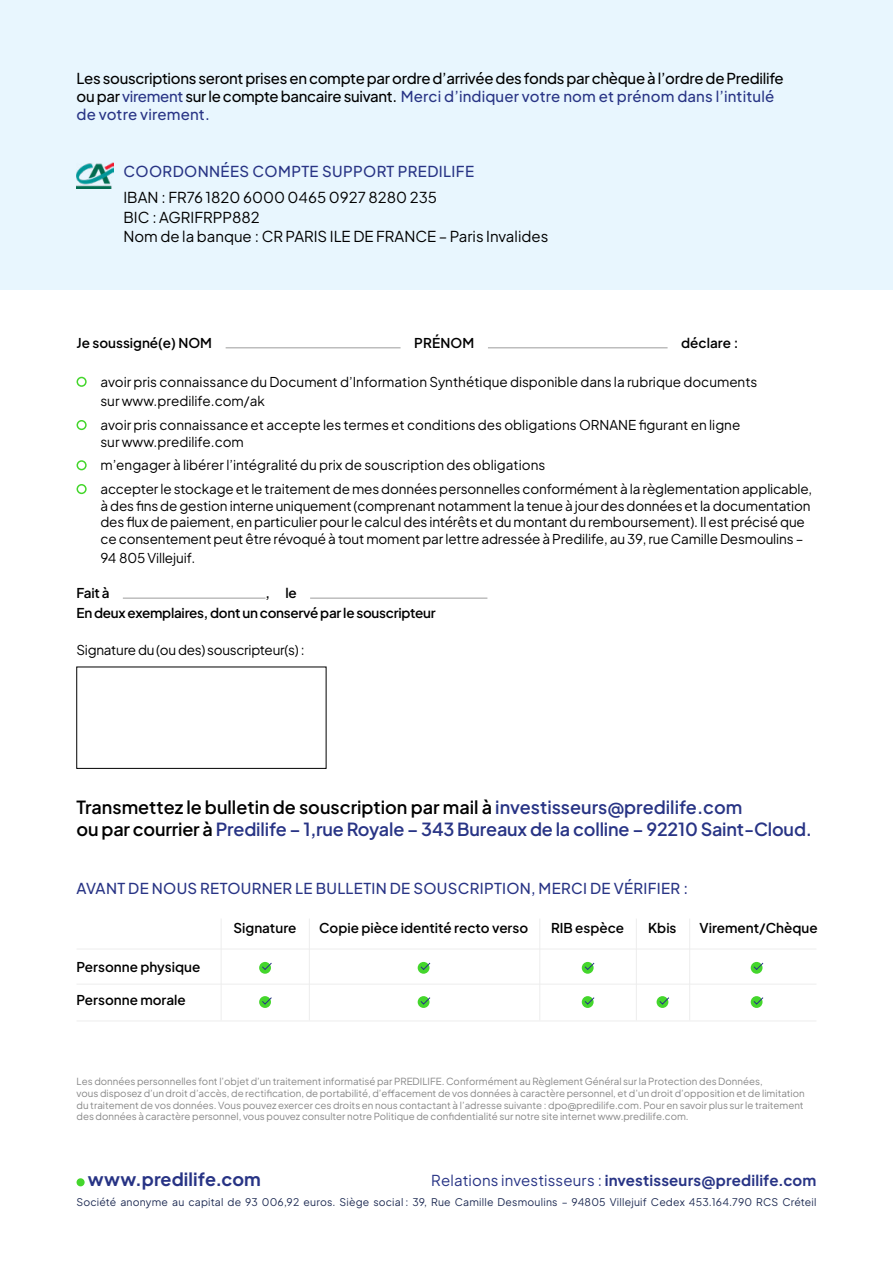
<style>
.page{position:relative;width:893px;height:1263px;background:#fff}
.page>*{position:absolute;margin:0;border:0;box-sizing:border-box;transform-origin:0 0}
.t1{font:600 18px/22.5px "Plus Jakarta Sans";letter-spacing:-.01em;color:#283485}
.t2{font:700 18px "Plus Jakarta Sans";letter-spacing:.005em;color:#283485}
.t3{font:500 15px/18px "Plus Jakarta Sans";letter-spacing:-.02em;color:#000}
.t4{font:500 15px "Plus Jakarta Sans";letter-spacing:.02em;color:#283485}
.t5{font:15px/19.5px "Plus Jakarta Sans";color:#000}
.t6{font:700 15px "Plus Jakarta Sans";letter-spacing:.015em;color:#283485}
.t7{font:13.5px/16.5px "Plus Jakarta Sans";letter-spacing:-.01em;color:#000}
.t8{font:600 13.5px "Plus Jakarta Sans";color:#000}
.t9{font:600 13.5px/19.5px "Plus Jakarta Sans";letter-spacing:-.02em;color:#000}
.t10{font:10.5px "Plus Jakarta Sans";letter-spacing:.02em;color:#1f2c54}
.t11{font:9.75px/11.7px "Plus Jakarta Sans";color:#878787}
.s1{color:#283485}
.s2{color:#000}
.s3{font-weight:400}
</style>
<div class="page">
<div style="left:0;top:0;width:893px;height:289px;background:#e8f6fe"></div>
<hr style="left:226px;top:348px;width:175px;height:1px;background:#9d9d9c">
<hr style="left:488px;top:348px;width:180px;height:1px;background:#9d9d9c">
<hr style="left:123px;top:598px;width:143px;height:1px;background:#9d9d9c">
<hr style="left:310px;top:598px;width:177px;height:1px;background:#9d9d9c">
<div style="left:77px;top:377px;width:10px;height:10px;border:2px solid #44d62c;border-radius:50%"></div>
<div style="left:77px;top:420px;width:10px;height:10px;border:2px solid #44d62c;border-radius:50%"></div>
<div style="left:77px;top:460px;width:10px;height:10px;border:2px solid #44d62c;border-radius:50%"></div>
<div style="left:77px;top:484px;width:10px;height:10px;border:2px solid #44d62c;border-radius:50%"></div>
<img style="left:77px;top:163px;width:36px;height:25px">
<hr style="left:221px;top:918px;width:1px;height:102px;background:#ededed">
<hr style="left:309px;top:918px;width:1px;height:102px;background:#ededed">
<hr style="left:539px;top:918px;width:1px;height:102px;background:#ededed">
<hr style="left:636px;top:918px;width:1px;height:102px;background:#ededed">
<hr style="left:689px;top:918px;width:1px;height:102px;background:#ededed">
<hr style="left:77px;top:984px;width:739px;height:1px;background:#ededed">
<hr style="left:77px;top:949px;width:739px;height:1px;background:#ededed">
<hr style="left:77px;top:1020px;width:739px;height:1px;background:#ededed">
<div style="left:259px;top:962px;width:12px;height:12px;background:#44d62c;border-radius:50%"></div>
<svg style="left:259px;top:996px;width:12px;height:12px"></svg>
<svg style="left:261px;top:962px;width:11px;height:8px"></svg>
<svg style="left:261px;top:996px;width:11px;height:9px"></svg>
<div style="left:418px;top:962px;width:11px;height:12px;background:#44d62c;border-radius:50%"></div>
<div style="left:418px;top:996px;width:11px;height:12px;background:#44d62c;border-radius:50%"></div>
<svg style="left:420px;top:962px;width:11px;height:8px"></svg>
<svg style="left:420px;top:996px;width:11px;height:9px"></svg>
<svg style="left:582px;top:962px;width:12px;height:12px"></svg>
<svg style="left:582px;top:996px;width:12px;height:12px"></svg>
<svg style="left:584px;top:962px;width:11px;height:8px"></svg>
<svg style="left:584px;top:996px;width:11px;height:9px"></svg>
<div style="left:657px;top:996px;width:11px;height:12px;background:#44d62c;border-radius:50%"></div>
<svg style="left:659px;top:996px;width:10px;height:9px"></svg>
<div style="left:751px;top:962px;width:11px;height:12px;background:#44d62c;border-radius:50%"></div>
<div style="left:751px;top:996px;width:11px;height:12px;background:#44d62c;border-radius:50%"></div>
<svg style="left:753px;top:962px;width:11px;height:8px"></svg>
<svg style="left:753px;top:996px;width:11px;height:9px"></svg>
<div style="left:77px;top:1178px;width:8px;height:8px;background:#44d62c;border-radius:50%"></div>
<p class="t3" style="left:77px;top:67px;width:709px">Les souscriptions seront prises en compte par ordre d’arrivée des fonds par chèque à l’ordre de Predilife ou par <span class="s1">virement</span> sur le compte bancaire suivant. <span class="s1">Merci d’indiquer votre nom et prénom dans l’intitulé de votre virement.</span></p>
<p class="t4" style="left:123px;top:158px;width:352px">COORDONNÉES COMPTE SUPPORT PREDILIFE</p>
<p class="t5" style="left:123px;top:187px;width:426px">IBAN : FR76 1820 6000 0465 0927 8280 235<br>BIC : AGRIFRPP882<br>Nom de la banque : CR PARIS ILE DE FRANCE – Paris Invalides</p>
<p class="t8" style="left:77px;top:331px;width:137px">Je soussigné(e) NOM</p>
<p class="t8" style="left:414px;top:331px;width:61px">PRÉNOM</p>
<p class="t8" style="left:681px;top:331px;width:59px">déclare :</p>
<p class="t7" style="left:100px;top:371px;width:659px;line-height:19.5px">avoir pris connaissance du Document d’Information Synthétique disponible dans la rubrique documents sur www.predilife.com/ak</p>
<p class="t7" style="left:100px;top:415px;width:641px">avoir pris connaissance et accepte les termes et conditions des obligations ORNANE figurant en ligne sur www.predilife.com</p>
<p class="t7" style="left:100px;top:452px;width:713px;line-height:23.7px">m’engager à libérer l’intégralité du prix de souscription des obligations<br>accepter le stockage et le traitement de mes données personnelles conformément à la règlementation applicable,</p>
<p class="t7" style="left:100px;top:496px;width:712px">à des fins de gestion interne uniquement (comprenant notamment la tenue à jour des données et la documentation des flux de paiement, en particulier pour le calcul des intérêts et du montant du remboursement). Il est précisé que ce consentement peut être révoqué à tout moment par lettre adressée à Predilife, au 39, rue Camille Desmoulins –</p>
<p class="t7" style="left:100px;top:548px;width:96px">94 805 Villejuif.</p>
<p class="t8" style="left:77px;top:581px;width:34px">Fait à</p>
<p class="t9" style="left:77px;top:582px;width:361px;text-indent:189px">, le<br>En deux exemplaires, dont un conservé par le souscripteur</p>
<p class="t7" style="left:77px;top:640px;width:230px">Signature du (ou des) souscripteur(s) :</p>
<h1 class="t1" style="left:77px;top:794px;width:737px"><span class="s2">Transmettez le bulletin de souscription par mail à</span> investisseurs@predilife.com<br><span class="s2">ou par courrier à</span> Predilife – 1,rue Royale – 343 Bureaux de la colline – 92210 Saint-Cloud.</h1>
<p class="t4" style="left:77px;top:875px;width:613px">AVANT DE NOUS RETOURNER LE BULLETIN DE SOUSCRIPTION, MERCI DE VÉRIFIER :</p>
<p class="t8" style="left:77px;top:955px;width:125px">Personne physique</p>
<p class="t8" style="left:77px;top:988px;width:111px">Personne morale</p>
<p class="t8" style="left:233px;top:916px;width:65px">Signature</p>
<p class="t8" style="left:319px;top:916px;width:210px">Copie pièce identité recto verso</p>
<p class="t8" style="left:551px;top:916px;width:75px">RIB espèce</p>
<p class="t8" style="left:648px;top:916px;width:30px">Kbis</p>
<p class="t8" style="left:699px;top:916px;width:120px">Virement/Chèque</p>
<p class="t11" style="left:77px;top:1075px;width:730px">Les données personnelles font l’objet d’un traitement informatisé par PREDILIFE. Conformément au Règlement Général sur la Protection des Données,<br>vous disposez d’un droit d’accès, de rectification, de portabilité, d’effacement de vos données à caractère personnel, et d’un droit d’opposition et de limitation du traitement de vos données. Vous pouvez exercer ces droits en nous contactant à l’adresse suivante : dpo@predilife.com. Pour en savoir plus sur le traitement des données à caractère personnel, vous pouvez consulter notre Politique de confidentialité sur notre site internet www.predilife.com.</p>
<h1 class="t2" style="left:88px;top:1163px;width:174px">www.predilife.com</h1>
<p class="t6" style="left:431px;top:1167px;width:387px"><span class="s3">Relations investisseurs :</span> investisseurs@predilife.com</p>
<p class="t10" style="left:77px;top:1193px;width:741px">Société anonyme au capital de 93 006,92 euros. Siège social : 39, Rue Camille Desmoulins – 94805 Villejuif Cedex 453.164.790 RCS Créteil</p>
</div>
